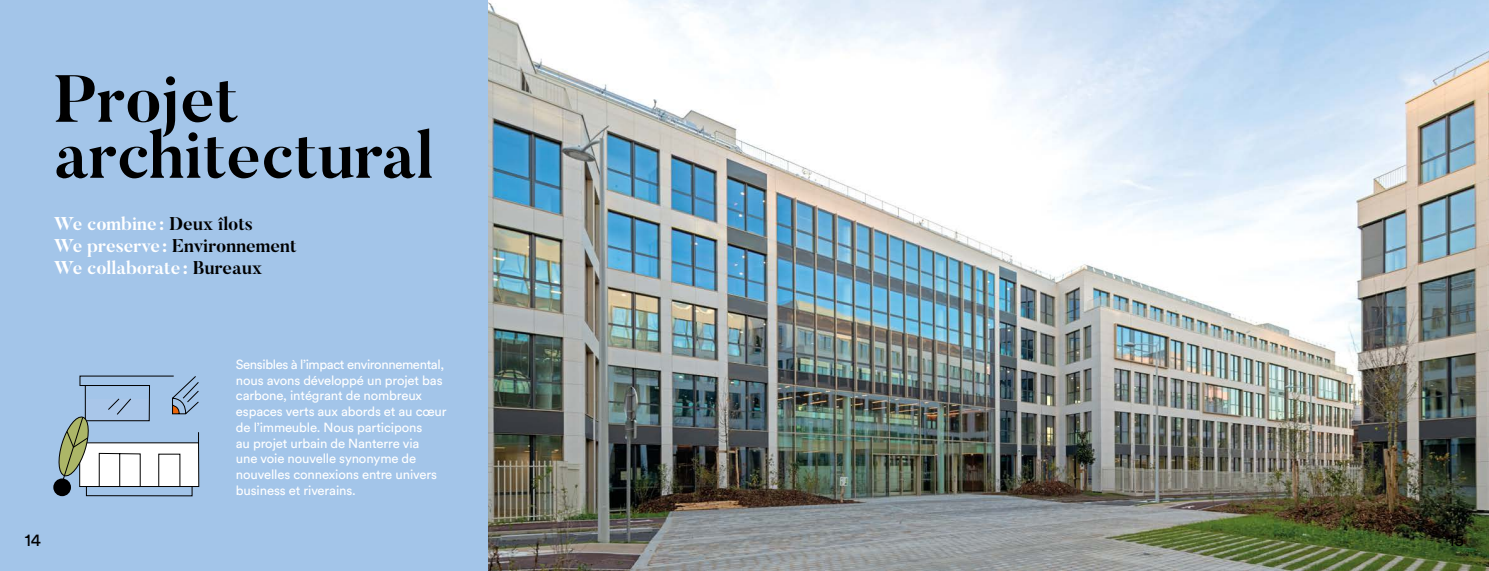
<style>
.page{position:relative;width:1489px;height:571px;background:#fff}
.page>*{position:absolute;margin:0;border:0;box-sizing:border-box;transform-origin:0 0}
.t1{font:700 66.15px/55.9px "Butler";color:#000}
.t2{font:700 18.38px/21.9px "Butler";color:#fff}
.t3{font:17.5px "Circular Std";color:#000}
.t4{font:13.12px/15.8px "Circular Std";letter-spacing:-.01em;color:#fff}
.s1{color:#000}
</style>
<div class="page">
<div style="left:0;top:0;width:488px;height:570px;background:#a3c5e9"></div>
<img style="left:488px;top:0;width:1000px;height:570px">
<svg style="left:53px;top:478px;width:18px;height:18px"></svg>
<svg style="left:57px;top:375px;width:142px;height:121px"></svg>
<h1 class="t1" style="left:54px;top:70px;width:381px">Projet architectural</h1>
<h2 class="t2" style="left:54px;top:213px;width:244px">We combine: <span class="s1">Deux îlots<br></span>We preserve: <span class="s1">Environnement<br></span>We collaborate: <span class="s1">Bureaux</span></h2>
<p class="t4" style="left:236px;top:356px;width:212px">Sensibles à l’impact environnemental, nous avons développé un projet bas carbone, intégrant de nombreux espaces verts aux abords et au cœur de l’immeuble. Nous participons<br>au projet urbain de Nanterre via<br>une voie nouvelle synonyme de nouvelles connexions entre univers business et riverains.</p>
<h3 class="t3" style="left:25px;top:529px;width:18px">14</h3>
<h3 class="t3" style="left:1448px;top:529px;width:17px">15</h3>
</div>
